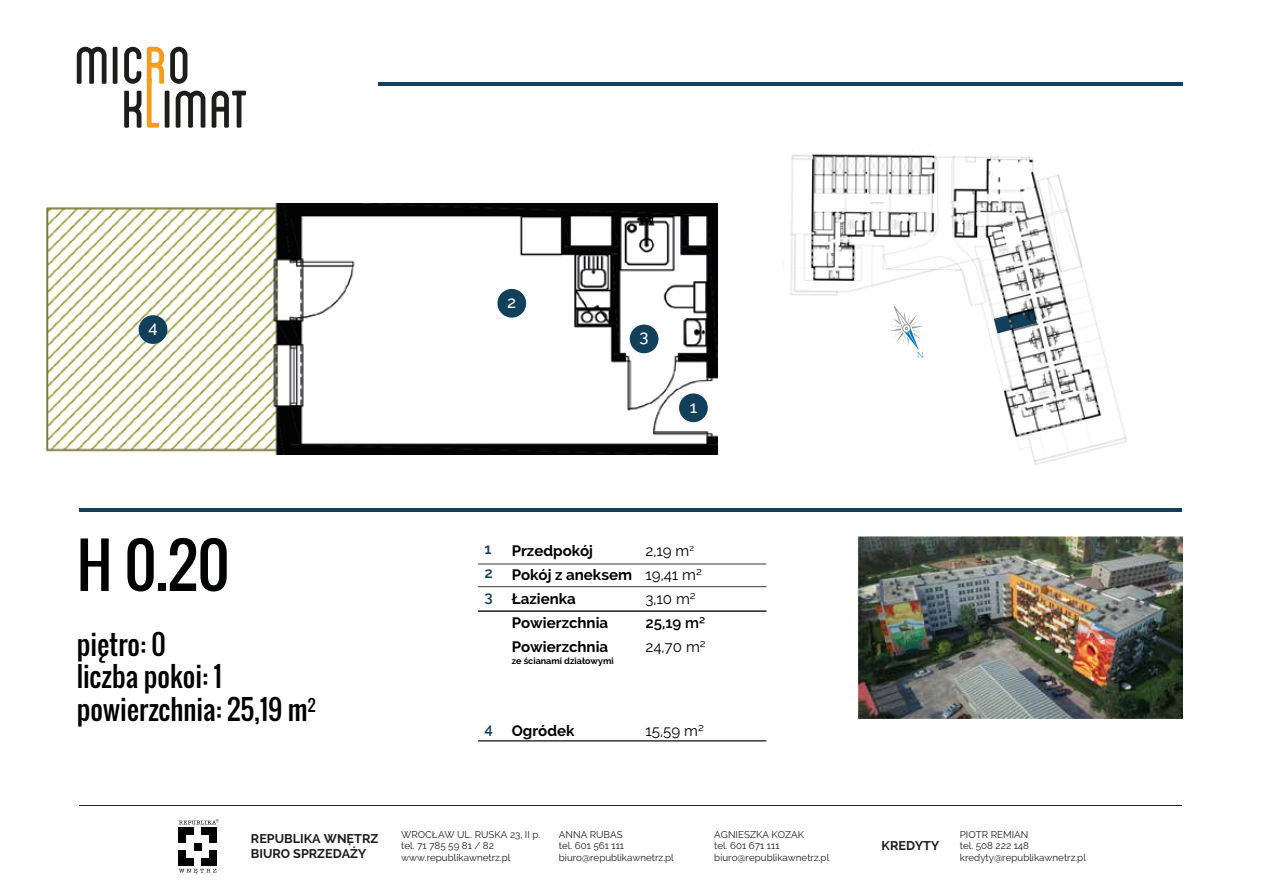
<style>
.page{position:relative;width:1263px;height:893px;background:#fff}
.page>*{position:absolute;margin:0;border:0;box-sizing:border-box;transform-origin:0 0}
.t1{font:60px "Oswald";color:#000101}
.t2{font:27px/32.4px "Oswald";color:#000101}
.t3{font:500 16.65px "Raleway";color:#fff}
.t4{font:700 15px/24px "Raleway";color:#000101}
.t5{font:15px/24px "Raleway";color:#000101}
.t6{font:600 15px "Raleway";color:#000101}
.t7{font:600 15px/24px "Raleway";color:#123f59;text-align:justify}
.t8{font:700 12.6px/15.1px "Raleway";color:#1d1d1b}
.t9{font:9.75px/11.7px "Raleway";color:#1d1d1b}
.t10{font:700 9px "Raleway";color:#000101}
.t11{font:300 8.85px "Lato";color:#077abf}
</style>
<div class="page">
<img style="left:783px;top:153px;width:344px;height:312px">
<img style="left:47px;top:204px;width:670px;height:250px">
<hr style="left:80px;top:805px;width:1102px;height:1px;background:#1d1d1b">
<svg style="left:179px;top:869px;width:37px;height:5px"></svg>
<div style="left:179px;top:828px;width:7px;height:7px;background:#000101"></div>
<div style="left:187px;top:828px;width:7px;height:7px;background:#000101"></div>
<div style="left:202px;top:828px;width:7px;height:7px;background:#000101"></div>
<div style="left:209px;top:828px;width:7px;height:7px;background:#000101"></div>
<div style="left:209px;top:835px;width:7px;height:7px;background:#000101"></div>
<div style="left:179px;top:835px;width:7px;height:8px;background:#000101"></div>
<div style="left:194px;top:843px;width:7px;height:7px;background:#000101"></div>
<div style="left:179px;top:858px;width:7px;height:7px;background:#000101"></div>
<div style="left:187px;top:858px;width:7px;height:7px;background:#000101"></div>
<div style="left:179px;top:851px;width:7px;height:7px;background:#000101"></div>
<div style="left:202px;top:858px;width:7px;height:7px;background:#000101"></div>
<div style="left:209px;top:858px;width:7px;height:7px;background:#000101"></div>
<div style="left:209px;top:851px;width:7px;height:7px;background:#000101"></div>
<svg style="left:179px;top:819px;width:40px;height:5px"></svg>
<img style="left:859px;top:536px;width:324px;height:183px">
<svg style="left:77px;top:47px;width:30px;height:37px"></svg>
<hr style="left:113px;top:47px;width:4px;height:37px;background:#1d1d1b">
<svg style="left:124px;top:91px;width:17px;height:37px"></svg>
<svg style="left:170px;top:47px;width:17px;height:37px"></svg>
<svg style="left:124px;top:47px;width:17px;height:37px"></svg>
<svg style="left:147px;top:47px;width:17px;height:81px"></svg>
<hr style="left:165px;top:91px;width:4px;height:37px;background:#1d1d1b">
<svg style="left:176px;top:91px;width:29px;height:37px"></svg>
<svg style="left:212px;top:91px;width:34px;height:37px"></svg>
<hr style="left:378px;top:83px;width:804px;height:3px;background:#123f59">
<hr style="left:80px;top:509px;width:1102px;height:3px;background:#123f59">
<div style="left:497px;top:289px;width:29px;height:29px;background:#123f59;border-radius:50%"></div>
<div style="left:679px;top:393px;width:29px;height:29px;background:#123f59;border-radius:50%"></div>
<div style="left:630px;top:325px;width:28px;height:28px;background:#123f59;border-radius:50%"></div>
<div style="left:139px;top:315px;width:28px;height:29px;background:#123f59;border-radius:50%"></div>
<hr style="left:478px;top:586px;width:288px;height:1px;background:#3a3938">
<hr style="left:478px;top:564px;width:288px;height:1px;background:#3a3938">
<hr style="left:478px;top:610px;width:288px;height:2px;background:#3a3938">
<hr style="left:478px;top:740px;width:288px;height:2px;background:#3a3938">
<svg style="left:889px;top:305px;width:35px;height:48px"></svg>
<h3 class="t3" style="left:148px;top:317px;width:11px">4</h3>
<h1 class="t1" style="left:77px;top:520px;width:154px">H 0.20</h1>
<h2 class="t2" style="left:77px;top:628px;width:240px">piętro: 0<br>liczba pokoi: 1 powierzchnia: 25,19 m<sup>2</sup></h2>
<h3 class="t3" style="left:507px;top:293px;width:11px">2</h3>
<h3 class="t3" style="left:640px;top:327px;width:11px">3</h3>
<h3 class="t3" style="left:690px;top:397px;width:9px">1</h3>
<h3 class="t7" style="left:484px;top:537px;width:10px">1<br>2<br>3</h3>
<h3 class="t4" style="left:512px;top:539px;width:122px">Przedpokój<br>Pokój z aneksem<br>Łazienka<br>Powierzchnia<br>Powierzchnia</h3>
<p class="t10" style="left:512px;top:655px;width:103px">ze ścianami działowymi</p>
<h3 class="t5" style="left:645px;top:538px;width:58px">2,19 m<sup>2<br></sup>19,41 m²<br>3,10 m²</h3>
<h3 class="t6" style="left:645px;top:614px;width:61px">25,19 m²</h3>
<h3 class="t5" style="left:645px;top:634px;width:62px">24,70 m²</h3>
<h3 class="t7" style="left:484px;top:717px;width:10px">4</h3>
<h3 class="t4" style="left:512px;top:719px;width:64px">Ogródek</h3>
<h3 class="t5" style="left:645px;top:718px;width:60px">15,59 m²</h3>
<p class="t11" style="left:917px;top:349px;width:8px">N</p>
<p class="t8" style="left:251px;top:831px;width:129px">REPUBLIKA WNĘTRZ<br>BIURO SPRZEDAŻY</p>
<p class="t9" style="left:401px;top:828px;width:141px">WROCŁAW UL. RUSKA 23, II p. tel. 71 785 59 81 / 82 www.republikawnetrz.pl</p>
<p class="t9" style="left:714px;top:828px;width:116px">AGNIESZKA KOZAK<br>tel. 601 671 111 biuro@republikawnetrz.pl</p>
<p class="t9" style="left:559px;top:828px;width:116px">ANNA RUBAS<br>tel. 601 561 111 biuro@republikawnetrz.pl</p>
<p class="t9" style="left:960px;top:828px;width:128px">PIOTR REMIAN<br>tel. 508 222 148 kredyty@republikawnetrz.pl</p>
<p class="t8" style="left:882px;top:838px;width:59px">KREDYTY</p>
</div>
